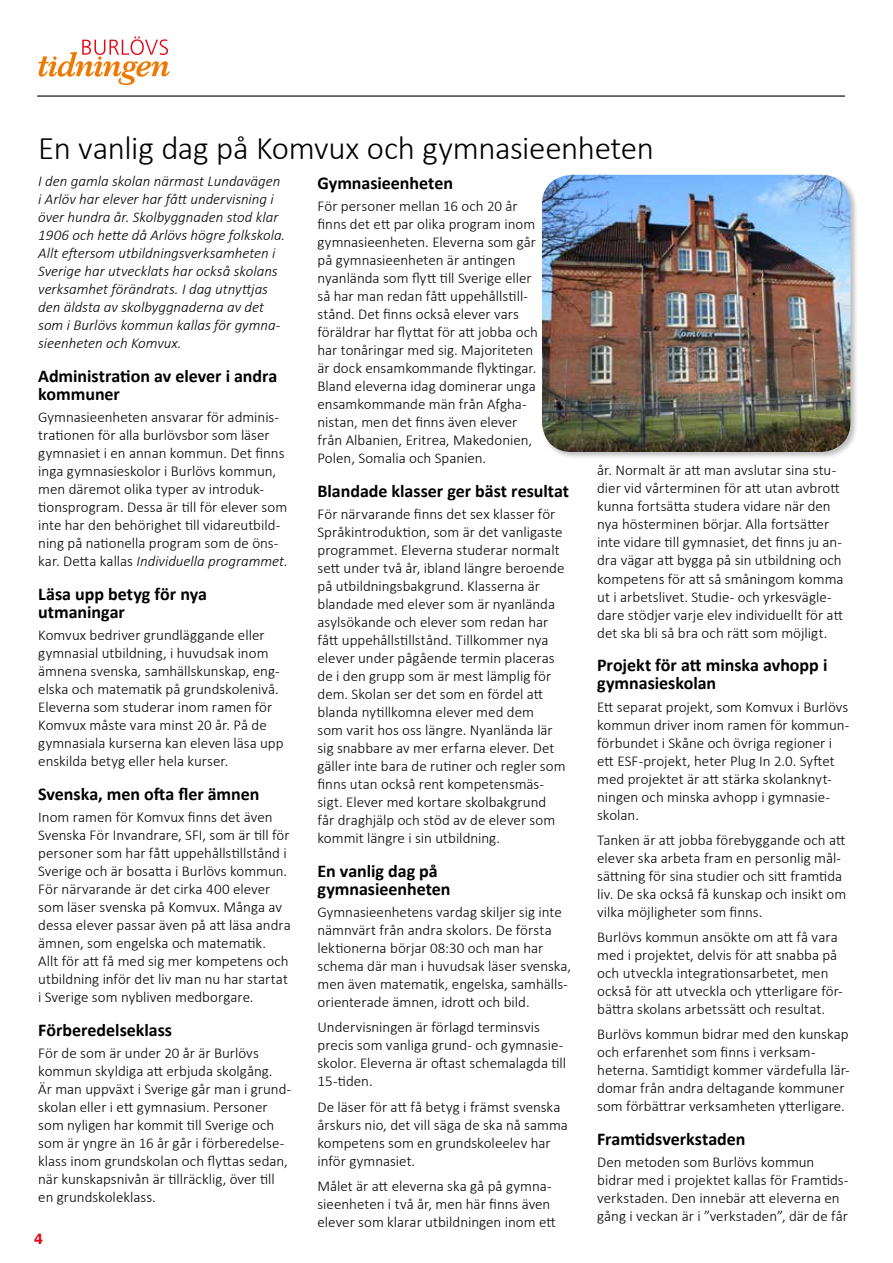
<style>
.page{position:relative;width:893px;height:1263px;background:#fff}
.page>*{position:absolute;margin:0;border:0;box-sizing:border-box;transform-origin:0 0}
.t1{font:300 33px "Calibri";letter-spacing:-.01em;color:#000}
.t2{font:700 18px/18px "Calibri";color:#000}
.t3{font:300 15px/18px "Calibri";color:#000}
.t4{font:italic 300 15px/18px "Calibri";color:#000}
.t5{font:600 15px "Franklin Gothic";color:#e30613}
.s1{font-style:italic}
</style>
<div class="page">
<svg style="left:38px;top:37px;width:132px;height:48px"></svg>
<hr style="left:37px;top:95px;width:808px;height:2px;background:#000">
<div style="left:540px;top:173px;width:318px;height:286px;background:#000;opacity:.25"></div>
<img style="left:542px;top:175px;width:308px;height:277px">
<h1 class="t1" style="left:38px;top:127px;width:617px">En vanlig dag på Komvux och gymnasieenheten</h1>
<p class="t2" style="left:317px;top:174px;width:137px">Gymnasieenheten</p>
<p class="t3" style="left:317px;top:197px;width:222px">För personer mellan 16 och 20 år finns det ett par olika program inom gymnasieenheten. Eleverna som går på gymnasieenheten är antingen nyanlända som flytt till Sverige eller så har man redan fått uppehållstill&shy;stånd. Det finns också elever vars föräldrar har flyttat för att jobba och har tonåringar med sig. Majoriteten är dock ensamkommande flyktingar.<br>Bland eleverna idag dominerar unga ensamkommande män från Afgha&shy;nistan, men det finns även elever från Albanien, Eritrea, Makedonien, Polen, Somalia och Spanien.</p>
<p class="t2" style="left:317px;top:482px;width:253px">Blandade klasser ger bäst resultat</p>
<p class="t3" style="left:317px;top:505px;width:250px">För närvarande finns det sex klasser för Språkintroduktion, som är det vanligaste programmet. Eleverna studerar normalt sett under två år, ibland längre beroende på utbildningsbakgrund. Klasserna är blandade med elever som är nyanlända asylsökande och elever som redan har fått uppehållstillstånd. Tillkommer nya elever under pågående termin placeras de i den grupp som är mest lämplig för dem. Skolan ser det som en fördel att blanda nytillkomna elever med dem<br>som varit hos oss längre. Nyanlända lär sig snabbare av mer erfarna elever. Det gäller inte bara de rutiner och regler som finns utan också rent kompetensmäs&shy;sigt. Elever med kortare skolbakgrund får draghjälp och stöd av de elever som kommit längre i sin utbildning.</p>
<p class="t2" style="left:317px;top:862px;width:135px">En vanlig dag på gymnasieenheten</p>
<p class="t3" style="left:317px;top:903px;width:255px">Gymnasieenhetens vardag skiljer sig inte nämnvärt från andra skolors. De första lektionerna börjar 08:30 och man har schema där man i huvudsak läser svenska, men även matematik, engelska, samhälls&shy;orienterade ämnen, idrott och bild.</p>
<p class="t3" style="left:317px;top:1018px;width:250px">Undervisningen är förlagd terminsvis precis som vanliga grund- och gymnasie&shy;skolor. Eleverna är oftast schemalagda till 15-tiden.</p>
<p class="t3" style="left:317px;top:1097px;width:252px">De läser för att få betyg i främst svenska årskurs nio, det vill säga de ska nå samma kompetens som en grundskoleelev har inför gymnasiet.</p>
<p class="t3" style="left:317px;top:1177px;width:240px">Målet är att eleverna ska gå på gymna&shy;sieenheten i två år, men här finns även elever som klarar utbildningen inom ett</p>
<p class="t4" style="left:38px;top:172px;width:249px">I den gamla skolan närmast Lundavägen i Arlöv har elever har fått undervisning i över hundra år. Skolbyggnaden stod klar 1906 och hette då Arlövs högre folkskola.<br>Allt eftersom utbildningsverksamheten i Sverige har utvecklats har också skolans verksamhet förändrats. I dag utnyttjas den äldsta av skolbyggnaderna av det som i Burlövs kommun kallas för gymna&shy;sieenheten och Komvux.</p>
<p class="t2" style="left:38px;top:367px;width:241px">Administration av elever i andra kommuner</p>
<p class="t3" style="left:38px;top:408px;width:251px">Gymnasieenheten ansvarar för adminis&shy;trationen för alla burlövsbor som läser gymnasiet i en annan kommun. Det finns inga gymnasieskolor i Burlövs kommun, men däremot olika typer av introduk&shy;tionsprogram. Dessa är till för elever som inte har den behörighet till vidareutbild&shy;ning på nationella program som de öns&shy;kar. Detta kallas <span class="s1">Individuella programmet</span>.</p>
<p class="t2" style="left:38px;top:585px;width:170px">Läsa upp betyg för nya utmaningar</p>
<p class="t3" style="left:38px;top:626px;width:247px">Komvux bedriver grundläggande eller gymnasial utbildning, i huvudsak inom ämnena svenska, samhällskunskap, eng&shy;elska och matematik på grundskolenivå.<br>Eleverna som studerar inom ramen för Komvux måste vara minst 20 år. På de gymnasiala kurserna kan eleven läsa upp enskilda betyg eller hela kurser.</p>
<p class="t2" style="left:38px;top:785px;width:223px">Svenska, men ofta fler ämnen</p>
<p class="t3" style="left:38px;top:808px;width:254px">Inom ramen för Komvux finns det även Svenska För Invandrare, SFI, som är till för personer som har fått uppehållstillstånd i Sverige och är bosatta i Burlövs kommun.<br>För närvarande är det cirka 400 elever som läser svenska på Komvux. Många av dessa elever passar även på att läsa andra ämnen, som engelska och matematik.<br>Allt för att få med sig mer kompetens och utbildning inför det liv man nu har startat i Sverige som nybliven medborgare.</p>
<p class="t2" style="left:38px;top:1021px;width:135px">Förberedelseklass</p>
<p class="t3" style="left:38px;top:1044px;width:255px">För de som är under 20 år är Burlövs kommun skyldiga att erbjuda skolgång.<br>Är man uppväxt i Sverige går man i grund&shy;skolan eller i ett gymnasium. Personer som nyligen har kommit till Sverige och som är yngre än 16 år går i förberedelse&shy;klass inom grundskolan och flyttas sedan, när kunskapsnivån är tillräcklig, över till en grundskoleklass.</p>
<p class="t3" style="left:597px;top:461px;width:248px">år. Normalt är att man avslutar sina stu&shy;dier vid vårterminen för att utan avbrott kunna fortsätta studera vidare när den nya hösterminen börjar. Alla fortsätter inte vidare till gymnasiet, det finns ju an&shy;dra vägar att bygga på sin utbildning och kompetens för att så småningom komma ut i arbetslivet. Studie- och yrkesvägle&shy;dare stödjer varje elev individuellt för att det ska bli så bra och rätt som möjligt.</p>
<p class="t2" style="left:597px;top:656px;width:232px">Projekt för att minska avhopp i gymnasieskolan</p>
<p class="t3" style="left:597px;top:697px;width:254px">Ett separat projekt, som Komvux i Burlövs kommun driver inom ramen för kommun&shy;förbundet i Skåne och övriga regioner i ett ESF-projekt, heter Plug In 2.0. Syftet med projektet är att stärka skolanknyt&shy;ningen och minska avhopp i gymnasie&shy;skolan.</p>
<p class="t3" style="left:597px;top:831px;width:251px">Tanken är att jobba förebyggande och att elever ska arbeta fram en personlig mål&shy;sättning för sina studier och sitt framtida liv. De ska också få kunskap och insikt om vilka möjligheter som finns.</p>
<p class="t3" style="left:597px;top:928px;width:247px">Burlövs kommun ansökte om att få vara med i projektet, delvis för att snabba på och utveckla integrationsarbetet, men också för att utveckla och ytterligare för&shy;bättra skolans arbetssätt och resultat.</p>
<p class="t3" style="left:597px;top:1025px;width:254px">Burlövs kommun bidrar med den kunskap och erfarenhet som finns i verksam&shy;heterna. Samtidigt kommer värdefulla lär&shy;domar från andra deltagande kommuner som förbättrar verksamheten ytterligare.</p>
<p class="t2" style="left:597px;top:1130px;width:150px">Framtidsverkstaden</p>
<p class="t3" style="left:597px;top:1153px;width:253px">Den metoden som Burlövs kommun bidrar med i projektet kallas för Framtids&shy;verkstaden. Den innebär att eleverna en gång i veckan är i ”verkstaden”, där de får</p>
<p class="t5" style="left:34px;top:1229px;width:10px">4</p>
</div>
